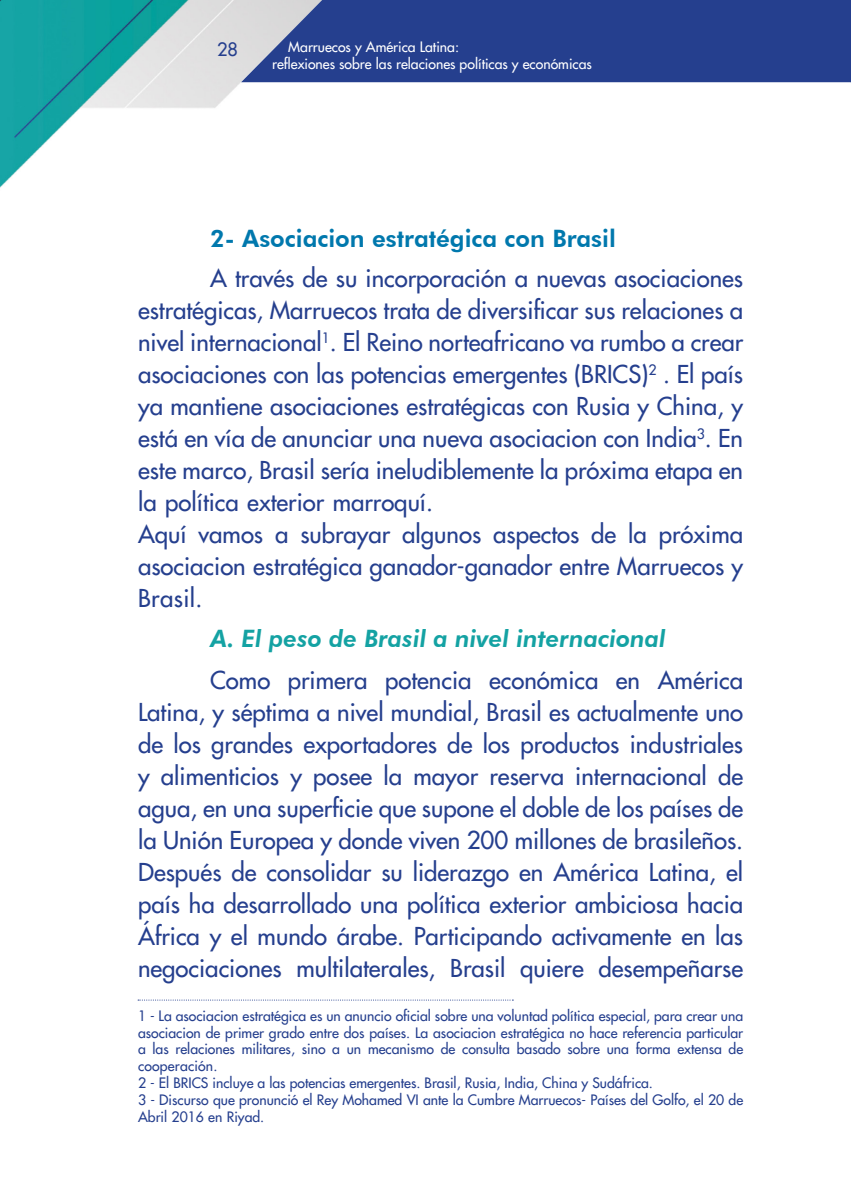
<style>
.page{position:relative;width:851px;height:1191px;background:#fff}
.page>*{position:absolute;margin:0;border:0;box-sizing:border-box;transform-origin:0 0}
.t1{font:24px/32px "Futura LT";color:#253f8e;text-align:justify}
.t2{font:italic 800 24px "Futura BT";color:#14a2a3}
.t3{font:800 24px "Futura BT";color:#0078ad}
.t4{font:18px "Futura LT";color:#253f8e}
.t5{font:14px/16.8px "Futura LT";color:#253f8e;text-align:justify}
.t6{font:14px/16.8px "Futura LT";color:#fff}
</style>
<div class="page">
<img style="left:0;top:0;width:639px;height:242px">
<svg style="left:241px;top:0;width:609px;height:82px;background:#314993"></svg>
<svg style="left:850px;top:0;width:1px;height:82px"></svg>
<svg style="left:138px;top:999px;width:375px;height:1px"></svg>
<p class="t4" style="left:217px;top:37px;width:22px">28</p>
<p class="t6" style="left:272px;top:39px;width:321px;text-indent:16px">Marruecos y América Latina:<br>reflexiones sobre las relaciones políticas y económicas</p>
<p class="t3" style="left:210px;top:223px;width:407px">2- Asociacion estratégica con Brasil</p>
<p class="t1" style="left:138px;top:261px;width:606px;text-indent:72px">A través de su incorporación a nuevas asociaciones estratégicas, Marruecos trata de diversificar sus relaciones a nivel internacional<sup>1</sup>. El Reino norteafricano va rumbo a crear asociaciones con las potencias emergentes (BRICS)<sup>2</sup> . El país ya mantiene asociaciones estratégicas con Rusia y China, y está en vía de anunciar una nueva asociacion con India<sup>3</sup>. En este marco, Brasil sería ineludiblemente la próxima etapa en la política exterior marroquí.</p>
<p class="t1" style="left:138px;top:517px;width:606px">Aquí vamos a subrayar algunos aspectos de la próxima asociacion estratégica ganador-ganador entre Marruecos y Brasil.</p>
<p class="t2" style="left:210px;top:623px;width:457px">A. El peso de Brasil a nivel internacional</p>
<p class="t1" style="left:138px;top:663px;width:606px;text-indent:72px">Como primera potencia económica en América Latina, y séptima a nivel mundial, Brasil es actualmente uno de los grandes exportadores de los productos industriales y alimenticios y posee la mayor reserva internacional de agua, en una superficie que supone el doble de los países de la Unión Europea y donde viven 200 millones de brasileños.</p>
<p class="t1" style="left:138px;top:855px;width:606px">Después de consolidar su liderazgo en América Latina, el país ha desarrollado una política exterior ambiciosa hacia África y el mundo árabe. Participando activamente en las negociaciones multilaterales, Brasil quiere desempeñarse</p>
<p class="t5" style="left:138px;top:1007px;width:606px">1 - La asociacion estratégica es un anuncio oficial sobre una voluntad política especial, para crear una asociacion de primer grado entre dos países. La asociacion estratégica no hace referencia particular a las relaciones militares, sino a un mecanismo de consulta basado sobre una forma extensa de cooperación.</p>
<p class="t5" style="left:138px;top:1074px;width:516px">2 - El BRICS incluye a las potencias emergentes. Brasil, Rusia, India, China y Sudáfrica.</p>
<p class="t5" style="left:138px;top:1091px;width:606px">3 - Discurso que pronunció el Rey Mohamed VI ante la Cumbre Marruecos- Países del Golfo, el 20 de<br>Abril 2016 en Riyad.</p>
</div>
